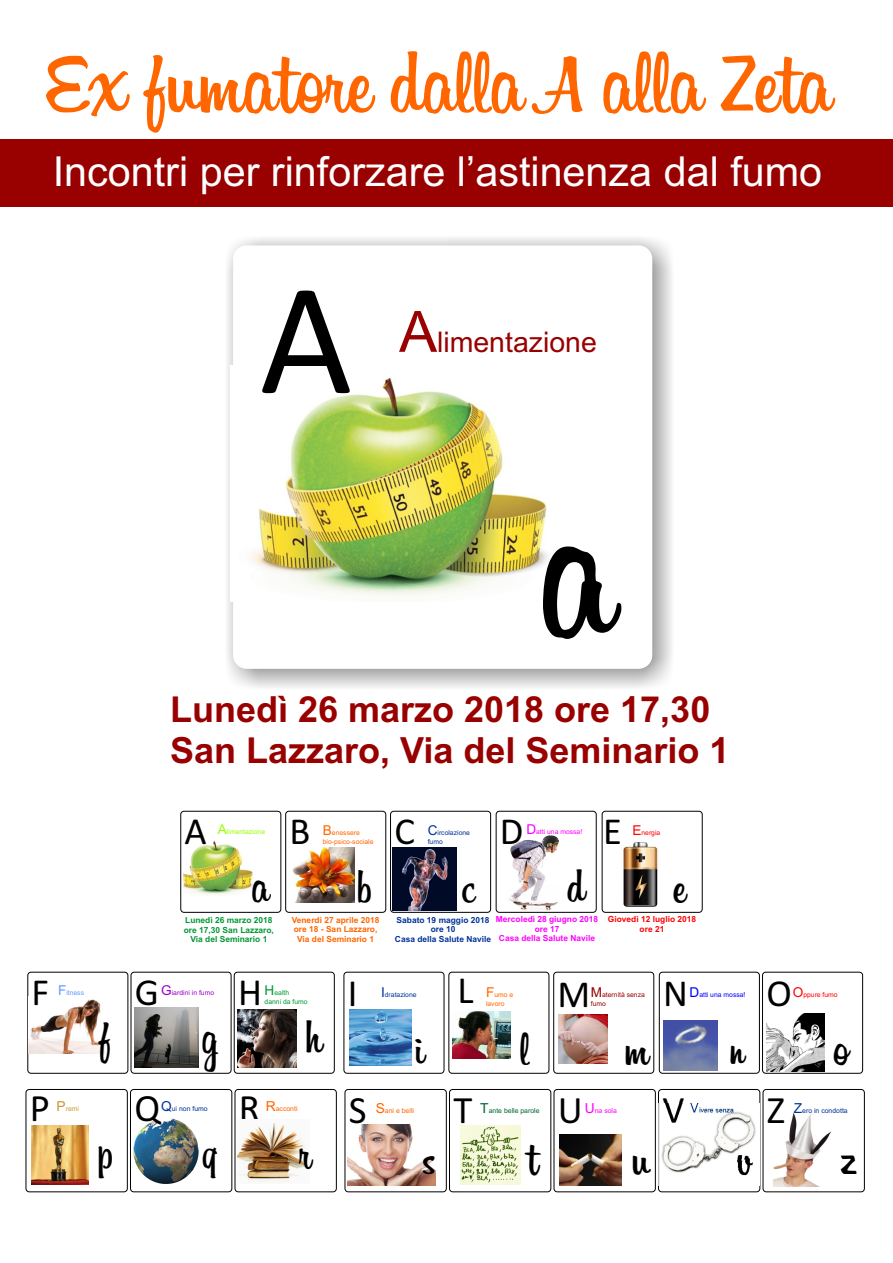
<style>
.page{position:relative;width:893px;height:1263px;background:#fff}
.page>*{position:absolute;margin:0;border:0;box-sizing:border-box;transform-origin:0 0}
.t1{font:197.4px "Billabong";color:#000}
.t2{font:160.8px "Calibri";color:#000}
.t3{font:88.5px "Billabong";color:#f60}
.t4{font:47.7px "Billabong";color:#000}
.t5{font:47.1px "Billabong";color:#000}
.t6{font:41.4px "Arial";color:#fff}
.t7{font:38.85px "Calibri";color:#000}
.t8{font:38.4px "Calibri";color:#000}
.t9{font:700 36px/40.2px "Arial";color:#900}
.t10{font:28.5px "Arial";color:#900}
.t11{font:13.65px "Arial";color:#039}
.t12{font:13.65px "Arial";color:#900}
.t13{font:700 8.4px/9.4px "Arial";color:#093;text-align:center}
.t14{font:700 8.4px/9.4px "Arial";color:#f60;text-align:center}
.t15{font:700 8.4px/9.4px "Arial";color:#f0f;text-align:center}
.t16{font:700 8.4px/9.4px "Arial";color:#039;text-align:center}
.t17{font:700 8.4px/9.4px "Arial";color:#f00;text-align:center}
.t18{font:6.9px "Arial";color:#039}
.t19{font:6.9px "Arial";color:#f60}
.t20{font:6.9px "Arial";color:#063}
.t21{font:6.9px "Arial";color:#f0f}
.t22{font:6.9px "Arial";color:#c93}
.t23{font:6.75px/9px "Arial";color:#f60}
.t24{font:6.75px "Arial";color:#039}
.t25{font:6.75px "Arial";color:#900}
.t26{font:6.75px "Arial";color:#f00}
.t27{font:6.75px/9px "Arial";color:#093}
.t28{font:6.75px "Arial";color:#f0f}
.t29{font:6.75px "Arial";color:#00f}
.t30{font:6.75px "Arial";color:#90c}
.t31{font:6.75px "Arial";color:#9f0}
.t32{font:6.75px "Arial";color:#69f}
.s1{font-size:57px}
.s2{font-size:13.65px}
.s3{font-size:13.8px}
</style>
<div class="page">
<div style="left:344px;top:972px;width:100px;height:101px;background:#fff;border:1px solid #000;border-radius:3px"></div>
<img style="left:349px;top:1010px;width:62px;height:55px">
<div style="left:496px;top:811px;width:100px;height:101px;background:#fff;border:1px solid #000;border-radius:3px"></div>
<div style="left:659px;top:972px;width:101px;height:101px;background:#fff;border:1px solid #000;border-radius:3px"></div>
<img style="left:509px;top:835px;width:50px;height:75px">
<div style="left:602px;top:811px;width:100px;height:101px;background:#fff;border:1px solid #000;border-radius:3px"></div>
<div style="left:762px;top:972px;width:101px;height:101px;background:#fff;border:1px solid #000;border-radius:3px"></div>
<img style="left:623px;top:842px;width:35px;height:65px">
<div style="left:181px;top:811px;width:100px;height:101px;background:#fff;border:1px solid #000;border-radius:3px"></div>
<img style="left:184px;top:841px;width:69px;height:54px">
<img style="left:227px;top:238px;width:445px;height:450px">
<div style="left:233px;top:245px;width:419px;height:424px;background:#fff;border-radius:14px"></div>
<div style="left:285px;top:811px;width:101px;height:101px;background:#fff;border:1px solid #000;border-radius:3px"></div>
<div style="left:449px;top:972px;width:100px;height:101px;background:#fff;border:1px solid #000;border-radius:3px"></div>
<div style="left:0;top:139px;width:893px;height:68px;background:#900"></div>
<img style="left:293px;top:848px;width:61px;height:54px">
<img style="left:230px;top:366px;width:318px;height:236px">
<div style="left:390px;top:811px;width:101px;height:101px;background:#fff;border:1px solid #000;border-radius:3px"></div>
<div style="left:553px;top:972px;width:101px;height:101px;background:#fff;border:1px solid #000;border-radius:3px"></div>
<div style="left:28px;top:972px;width:100px;height:101px;background:#fff;border:1px solid #000;border-radius:3px"></div>
<div style="left:26px;top:1089px;width:101px;height:103px;background:#fff;border:1px solid #000;border-radius:3px"></div>
<div style="left:131px;top:972px;width:100px;height:101px;background:#fff;border:1px solid #000;border-radius:3px"></div>
<div style="left:130px;top:1089px;width:102px;height:103px;background:#fff;border:1px solid #000;border-radius:3px"></div>
<img style="left:28px;top:997px;width:76px;height:57px">
<img style="left:134px;top:1007px;width:64px;height:60px">
<div style="left:234px;top:972px;width:100px;height:101px;background:#fff;border:1px solid #000;border-radius:3px"></div>
<div style="left:235px;top:1089px;width:101px;height:103px;background:#fff;border:1px solid #000;border-radius:3px"></div>
<div style="left:345px;top:1089px;width:101px;height:103px;background:#fff;border:1px solid #000;border-radius:3px"></div>
<img style="left:238px;top:1010px;width:59px;height:57px">
<img style="left:393px;top:847px;width:64px;height:63px">
<img style="left:453px;top:1011px;width:57px;height:47px">
<img style="left:559px;top:1014px;width:49px;height:50px">
<img style="left:664px;top:1020px;width:53px;height:50px">
<img style="left:767px;top:1014px;width:57px;height:57px">
<img style="left:32px;top:1125px;width:57px;height:60px">
<img style="left:134px;top:1118px;width:65px;height:66px">
<img style="left:237px;top:1122px;width:71px;height:60px">
<img style="left:347px;top:1124px;width:88px;height:62px">
<div style="left:449px;top:1089px;width:102px;height:103px;background:#fff;border:1px solid #000;border-radius:3px"></div>
<img style="left:461px;top:1125px;width:59px;height:59px">
<div style="left:554px;top:1089px;width:101px;height:103px;background:#fff;border:1px solid #000;border-radius:3px"></div>
<img style="left:559px;top:1134px;width:62px;height:51px">
<div style="left:658px;top:1089px;width:102px;height:103px;background:#fff;border:1px solid #000;border-radius:3px"></div>
<img style="left:658px;top:1104px;width:101px;height:81px">
<img style="left:660px;top:1105px;width:97px;height:79px">
<div style="left:763px;top:1089px;width:101px;height:103px;background:#fff;border:1px solid #000;border-radius:3px"></div>
<img style="left:773px;top:1113px;width:59px;height:73px">
<h3 class="t3" style="left:46px;top:51px;width:786px">Ex fumatore dalla A alla Zeta</h3>
<p class="t6" style="left:53px;top:156px;width:771px">Incontri per rinforzare l’astinenza dal fumo</p>
<h2 class="t2" style="left:259px;top:272px;width:95px">A</h2>
<p class="t10" style="left:399px;top:331px;width:199px"><span class="s1">A</span>limentazione</p>
<h1 class="t1" style="left:540px;top:499px;width:73px">a</h1>
<p class="t9" style="left:170px;top:693px;width:561px">Lunedì 26 marzo 2018 ore 17,30<br>San Lazzaro, Via del Seminario 1</p>
<p class="t8" style="left:185px;top:815px;width:24px">A</p>
<p class="t31" style="left:218px;top:829px;width:49px"><span class="s2">A</span>limentazione</p>
<h3 class="t5" style="left:252px;top:869px;width:19px">a</h3>
<p class="t8" style="left:289px;top:816px;width:22px">B</p>
<p class="t23" style="left:323px;top:828px;width:52px"><span class="s2">B</span>enessere bio-psico-sociale</p>
<h3 class="t5" style="left:357px;top:870px;width:17px">b</h3>
<p class="t8" style="left:394px;top:816px;width:22px">C</p>
<p class="t11" style="left:428px;top:825px;width:11px">C</p>
<p class="t24" style="left:428px;top:839px;width:17px">fumo</p>
<p class="t24" style="left:437px;top:830px;width:34px">ircolazione</p>
<h3 class="t5" style="left:461px;top:870px;width:16px">c</h3>
<p class="t8" style="left:500px;top:815px;width:25px">D</p>
<p class="t28" style="left:526px;top:829px;width:57px"><span class="s2">D</span>atti una mossa!</p>
<h3 class="t5" style="left:567px;top:869px;width:19px">d</h3>
<p class="t8" style="left:603px;top:815px;width:20px">E</p>
<p class="t26" style="left:632px;top:830px;width:29px"><span class="s2">E</span>nergia</p>
<h3 class="t5" style="left:673px;top:870px;width:14px">e</h3>
<p class="t8" style="left:32px;top:976px;width:19px">F</p>
<p class="t32" style="left:58px;top:990px;width:28px"><span class="s2">F</span>itness</p>
<p class="t7" style="left:30px;top:1091px;width:22px">P</p>
<p class="t22" style="left:57px;top:1106px;width:24px"><span class="s3">P</span>remi</p>
<h3 class="t5" style="left:99px;top:1020px;width:13px">f</h3>
<h3 class="t4" style="left:98px;top:1136px;width:17px">p</h3>
<p class="t13" style="left:184px;top:916px;width:92px">Lunedì 26 marzo 2018 ore 17,30 San Lazzaro,<br>Via del Seminario 1</p>
<p class="t14" style="left:292px;top:916px;width:89px">Venerdì 27 aprile 2018 ore 18 - San Lazzaro,<br>Via del Seminario 1</p>
<p class="t15" style="left:496px;top:915px;width:104px">Mercoledì 28 giugno 2018 ore 17<br>Casa della Salute Navile</p>
<p class="t16" style="left:395px;top:916px;width:98px">Sabato 19 maggio 2018 ore 10<br>Casa della Salute Navile</p>
<p class="t17" style="left:608px;top:915px;width:90px">Giovedì 12 luglio 2018 ore 21</p>
<p class="t8" style="left:135px;top:976px;width:26px">G</p>
<p class="t30" style="left:161px;top:990px;width:54px"><span class="s2">G</span>iardini in fumo</p>
<p class="t8" style="left:238px;top:976px;width:25px">H</p>
<p class="t27" style="left:265px;top:989px;width:45px"><span class="s2">H</span>ealth<br>danni da fumo</p>
<p class="t8" style="left:348px;top:977px;width:11px">I</p>
<p class="t24" style="left:381px;top:991px;width:37px"><span class="s2">I</span>dratazione</p>
<p class="t8" style="left:457px;top:974px;width:18px">L</p>
<p class="t23" style="left:486px;top:990px;width:29px"><span class="s2">F</span>umo e lavoro</p>
<p class="t8" style="left:557px;top:978px;width:34px">M</p>
<p class="t12" style="left:591px;top:987px;width:13px">M</p>
<p class="t25" style="left:591px;top:1001px;width:17px">fumo</p>
<p class="t25" style="left:602px;top:992px;width:44px">aternità senza</p>
<p class="t8" style="left:663px;top:977px;width:26px">N</p>
<p class="t29" style="left:689px;top:991px;width:57px"><span class="s2">D</span>atti una mossa!</p>
<p class="t8" style="left:766px;top:977px;width:27px">O</p>
<p class="t26" style="left:793px;top:991px;width:46px"><span class="s2">O</span>ppure fumo</p>
<h3 class="t5" style="left:202px;top:1020px;width:18px">g</h3>
<h3 class="t5" style="left:305px;top:1020px;width:18px">h</h3>
<h3 class="t5" style="left:415px;top:1031px;width:11px">i</h3>
<h3 class="t5" style="left:520px;top:1032px;width:11px">l</h3>
<h3 class="t5" style="left:625px;top:1032px;width:26px">m</h3>
<h3 class="t5" style="left:730px;top:1031px;width:16px">n</h3>
<h3 class="t5" style="left:833px;top:1031px;width:17px">o</h3>
<p class="t7" style="left:134px;top:1091px;width:28px">Q</p>
<p class="t18" style="left:161px;top:1106px;width:48px"><span class="s3">Q</span>ui non fumo</p>
<p class="t7" style="left:239px;top:1091px;width:23px">R</p>
<p class="t7" style="left:349px;top:1093px;width:19px">S</p>
<p class="t19" style="left:266px;top:1106px;width:33px"><span class="s3">R</span>acconti</p>
<p class="t19" style="left:376px;top:1108px;width:40px"><span class="s3">S</span>ani e belli</p>
<p class="t7" style="left:453px;top:1093px;width:20px">T</p>
<p class="t20" style="left:480px;top:1108px;width:61px"><span class="s3">T</span>ante belle parole</p>
<p class="t7" style="left:558px;top:1093px;width:26px">U</p>
<p class="t21" style="left:585px;top:1108px;width:34px"><span class="s3">U</span>na sola</p>
<p class="t7" style="left:662px;top:1093px;width:24px">V</p>
<p class="t7" style="left:767px;top:1093px;width:20px">Z</p>
<p class="t18" style="left:794px;top:1108px;width:55px"><span class="s3">Z</span>ero in condotta</p>
<h3 class="t4" style="left:202px;top:1136px;width:17px">q</h3>
<h3 class="t4" style="left:299px;top:1136px;width:14px">r</h3>
<h3 class="t4" style="left:423px;top:1141px;width:14px">s</h3>
<h3 class="t4" style="left:527px;top:1141px;width:13px">t</h3>
<h3 class="t4" style="left:632px;top:1141px;width:19px">u</h3>
<h3 class="t4" style="left:841px;top:1141px;width:18px">z</h3>
</div>
